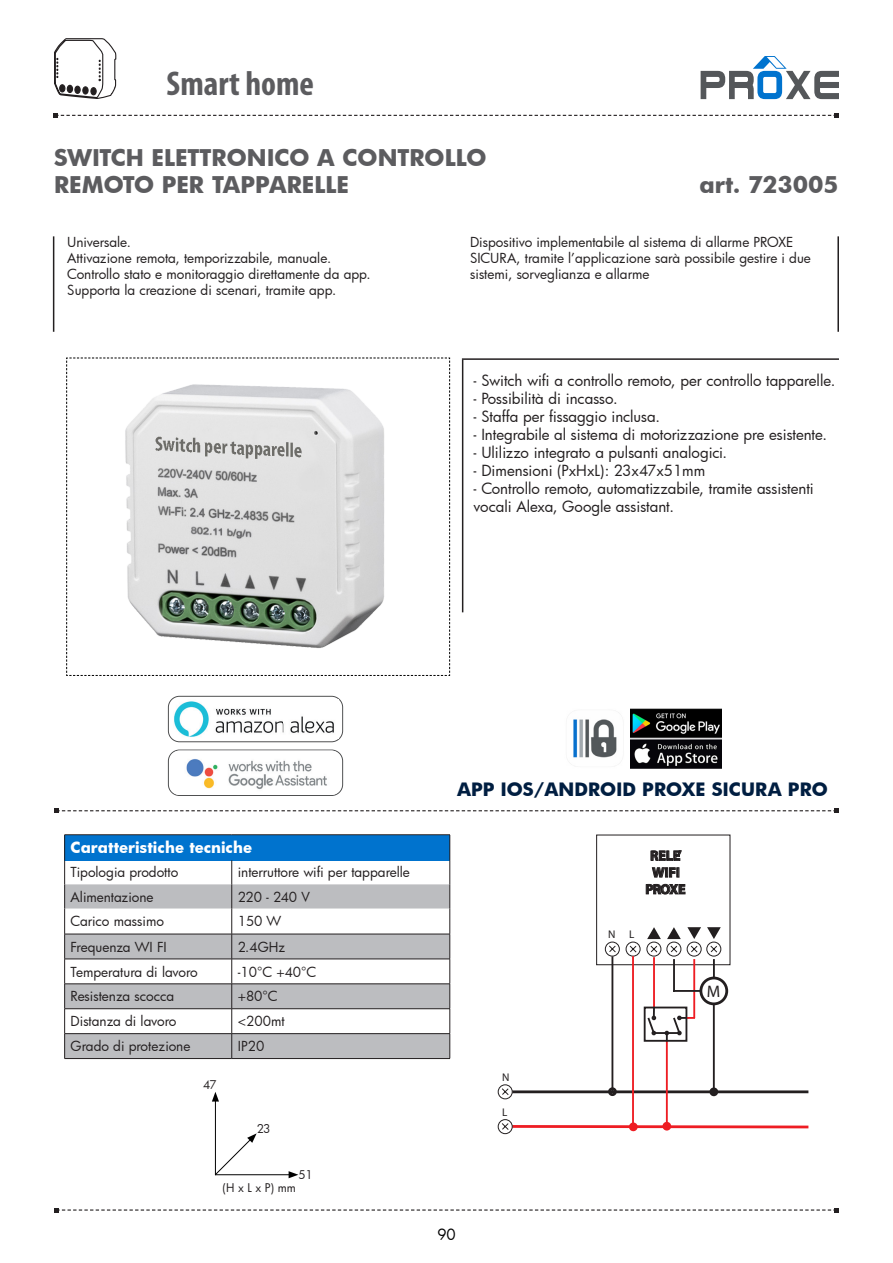
<style>
.page{position:relative;width:893px;height:1263px;background:#fff}
.page>*{position:absolute;margin:0;border:0;box-sizing:border-box;transform-origin:0 0}
.t1{font:700 condensed 34.5px "Myriad Pro";color:#5c5c5f}
.t2{font:700 22.5px "Futura";color:#5c5c5f}
.t3{font:700 18px "Futura";color:#001e41}
.t4{font:16.8px "Myriad Pro";color:#231f20}
.t5{font:15px "Futura";color:#231f20}
.t6{font:700 15px "Futura";color:#fff}
.t7{font:15px "Futura";color:#000}
.t8{font:700 13.95px/16.8px "Myriad Pro";color:#231f20;text-align:center}
.t9{font:13.5px/16.2px "Futura";color:#231f20}
.t10{font:11.7px "Futura";letter-spacing:-.03em;color:#231f20}
.t11{font:11.1px "Myriad Pro";color:#231f20}
</style>
<div class="page">
<svg style="left:53px;top:113px;width:786px;height:5px"></svg>
<svg style="left:701px;top:56px;width:138px;height:43px"></svg>
<hr style="left:53px;top:236px;width:1px;height:96px;background:#231f20">
<hr style="left:462px;top:360px;width:1px;height:252px;background:#231f20">
<hr style="left:462px;top:358px;width:377px;height:2px;background:#231f20">
<hr style="left:837px;top:236px;width:2px;height:96px;background:#231f20">
<svg style="left:54px;top:38px;width:63px;height:61px"></svg>
<svg style="left:54px;top:808px;width:785px;height:5px"></svg>
<svg style="left:54px;top:1208px;width:785px;height:4px"></svg>
<svg style="left:66px;top:357px;width:384px;height:319px"></svg>
<hr style="left:215px;top:1174px;width:76px;height:1px;background:#000">
<svg style="left:289px;top:1171px;width:9px;height:7px"></svg>
<hr style="left:215px;top:1099px;width:1px;height:76px;background:#000">
<svg style="left:212px;top:1092px;width:7px;height:9px"></svg>
<svg style="left:214px;top:1133px;width:43px;height:43px"></svg>
<div style="left:65px;top:835px;width:385px;height:25px;background:#0073ce"></div>
<svg style="left:65px;top:884px;width:385px;height:174px;fill:#bcbdc0"></svg>
<hr style="left:64px;top:834px;width:168px;height:1px;background:#231f20">
<hr style="left:232px;top:834px;width:218px;height:1px;background:#231f20">
<hr style="left:64px;top:934px;width:168px;height:1px;background:#231f20">
<hr style="left:232px;top:934px;width:218px;height:1px;background:#231f20">
<hr style="left:64px;top:959px;width:168px;height:1px;background:#231f20">
<hr style="left:232px;top:959px;width:218px;height:1px;background:#231f20">
<hr style="left:64px;top:983px;width:168px;height:1px;background:#231f20">
<hr style="left:232px;top:983px;width:218px;height:1px;background:#231f20">
<hr style="left:64px;top:1008px;width:168px;height:1px;background:#231f20">
<hr style="left:232px;top:1008px;width:218px;height:1px;background:#231f20">
<hr style="left:64px;top:1033px;width:168px;height:1px;background:#231f20">
<svg style="left:64px;top:835px;width:1px;height:223px"></svg>
<hr style="left:232px;top:1033px;width:218px;height:1px;background:#231f20">
<svg style="left:231px;top:860px;width:1px;height:198px"></svg>
<svg style="left:450px;top:835px;width:1px;height:223px"></svg>
<hr style="left:64px;top:1058px;width:168px;height:1px;background:#231f20">
<hr style="left:232px;top:1058px;width:218px;height:1px;background:#231f20">
<hr style="left:512px;top:1090px;width:296px;height:3px;background:#231f20">
<div style="left:596px;top:834px;width:134px;height:131px;border:1px solid #231f20"></div>
<div style="left:605px;top:941px;width:15px;height:15px;border:1px solid #231f20;border-radius:50%"></div>
<div style="left:626px;top:941px;width:15px;height:15px;border:1px solid #231f20;border-radius:50%"></div>
<div style="left:646px;top:941px;width:15px;height:15px;border:1px solid #231f20;border-radius:50%"></div>
<div style="left:666px;top:941px;width:15px;height:15px;border:1px solid #231f20;border-radius:50%"></div>
<div style="left:687px;top:941px;width:15px;height:15px;border:1px solid #231f20;border-radius:50%"></div>
<div style="left:706px;top:941px;width:15px;height:15px;border:1px solid #231f20;border-radius:50%"></div>
<div style="left:498px;top:1084px;width:15px;height:15px;border:1px solid #231f20;border-radius:50%"></div>
<svg style="left:502px;top:1087px;width:8px;height:8px"></svg>
<div style="left:498px;top:1119px;width:15px;height:15px;border:1px solid #231f20;border-radius:50%"></div>
<svg style="left:502px;top:1122px;width:307px;height:9px"></svg>
<hr style="left:632px;top:956px;width:2px;height:170px;background:#ee1d23">
<hr style="left:666px;top:1041px;width:2px;height:86px;background:#ee1d23">
<hr style="left:653px;top:957px;width:2px;height:50px;background:#ee1d23">
<hr style="left:611px;top:956px;width:2px;height:136px;background:#231f20">
<div style="left:630px;top:1123px;width:7px;height:7px;background:#ee1d23;border-radius:3px"></div>
<div style="left:629px;top:1122px;width:9px;height:9px;border:3px solid #ee1d23;border-radius:3px"></div>
<div style="left:608px;top:1087px;width:9px;height:9px;border:3px solid #231f20;border-radius:50%"></div>
<div style="left:709px;top:1087px;width:9px;height:9px;border:3px solid #231f20;border-radius:50%"></div>
<svg style="left:608px;top:927px;width:113px;height:26px"></svg>
<div style="left:644px;top:1006px;width:43px;height:36px;border:2px solid #231f20"></div>
<hr style="left:693px;top:959px;width:2px;height:59px;background:#ee1d23">
<svg style="left:646px;top:1006px;width:49px;height:37px"></svg>
<div style="left:699px;top:976px;width:29px;height:29px;border:3px solid #231f20;border-radius:50%"></div>
<hr style="left:673px;top:959px;width:2px;height:33px;background:#231f20">
<svg style="left:713px;top:959px;width:2px;height:19px"></svg>
<hr style="left:713px;top:1004px;width:2px;height:88px;background:#231f20">
<hr style="left:674px;top:990px;width:27px;height:2px;background:#231f20">
<img style="left:630px;top:708px;width:91px;height:61px">
<img style="left:573px;top:712px;width:46px;height:46px">
<svg style="left:168px;top:696px;width:175px;height:46px"></svg>
<img style="left:173px;top:699px;width:165px;height:40px">
<svg style="left:168px;top:749px;width:175px;height:47px"></svg>
<img style="left:171px;top:750px;width:160px;height:45px">
<h1 class="t1" style="left:167px;top:62px;width:149px">Smart home</h1>
<p class="t2" style="left:54px;top:141px;width:434px">SWITCH ELETTRONICO A CONTROLLO</p>
<p class="t2" style="left:54px;top:168px;width:296px">REMOTO PER TAPPARELLE</p>
<p class="t2" style="left:699px;top:168px;width:141px">art. 723005</p>
<p class="t9" style="left:67px;top:233px;width:65px">Universale.</p>
<p class="t9" style="left:67px;top:249px;width:265px">Attivazione remota, temporizzabile, manuale.</p>
<p class="t9" style="left:67px;top:266px;width:305px">Controllo stato e monitoraggio direttamente da app.</p>
<p class="t9" style="left:67px;top:282px;width:270px">Supporta la creazione di scenari, tramite app.</p>
<p class="t9" style="left:470px;top:233px;width:325px">Dispositivo implementabile al sistema di allarme PROXE</p>
<p class="t9" style="left:470px;top:249px;width:342px">SICURA, tramite l’applicazione sarà possibile gestire i due sistemi, sorveglianza e allarme</p>
<p class="t5" style="left:474px;top:371px;width:363px">- Switch wifi a controllo remoto, per controllo tapparelle.</p>
<p class="t5" style="left:474px;top:389px;width:146px">- Possibilità di incasso.</p>
<p class="t5" style="left:474px;top:407px;width:188px">- Staffa per fissaggio inclusa.</p>
<p class="t5" style="left:474px;top:425px;width:355px">- Integrabile al sistema di motorizzazione pre esistente.</p>
<p class="t5" style="left:474px;top:443px;width:255px">- Ulilizzo integrato a pulsanti analogici.</p>
<p class="t5" style="left:474px;top:461px;width:233px">- Dimensioni (PxHxL): 23x47x51mm</p>
<p class="t5" style="left:474px;top:479px;width:342px">- Controllo remoto, automatizzabile, tramite assistenti</p>
<p class="t5" style="left:474px;top:497px;width:202px">vocali Alexa, Google assistant.</p>
<p class="t6" style="left:71px;top:837px;width:183px">Caratteristiche tecniche</p>
<p class="t9" style="left:71px;top:864px;width:109px">Tipologia prodotto</p>
<p class="t9" style="left:238px;top:864px;width:174px">interruttore wifi per tapparelle</p>
<p class="t9" style="left:71px;top:888px;width:84px">Alimentazione</p>
<p class="t9" style="left:238px;top:888px;width:74px">220 - 240 V</p>
<p class="t9" style="left:71px;top:913px;width:95px">Carico massimo</p>
<p class="t9" style="left:238px;top:913px;width:45px">150 W</p>
<p class="t9" style="left:71px;top:938px;width:98px">Frequenza WI FI</p>
<p class="t9" style="left:238px;top:938px;width:49px">2.4GHz</p>
<p class="t9" style="left:71px;top:963px;width:129px">Temperatura di lavoro</p>
<p class="t9" style="left:238px;top:963px;width:80px">-10°C +40°C</p>
<p class="t9" style="left:71px;top:988px;width:105px">Resistenza scocca</p>
<p class="t9" style="left:238px;top:988px;width:41px">+80°C</p>
<p class="t9" style="left:71px;top:1013px;width:107px">Distanza di lavoro</p>
<p class="t9" style="left:238px;top:1013px;width:48px">&lt;200mt</p>
<p class="t9" style="left:71px;top:1038px;width:121px">Grado di protezione</p>
<p class="t9" style="left:238px;top:1038px;width:28px">IP20</p>
<p class="t10" style="left:203px;top:1077px;width:15px">47</p>
<p class="t10" style="left:257px;top:1121px;width:15px">23</p>
<p class="t10" style="left:298px;top:1167px;width:16px">51</p>
<p class="t10" style="left:223px;top:1179px;width:75px">(H x L x P) mm</p>
<p class="t3" style="left:457px;top:777px;width:372px">APP IOS/ANDROID PROXE SICURA PRO</p>
<p class="t7" style="left:437px;top:1224px;width:20px">90</p>
<p class="t11" style="left:502px;top:1070px;width:9px">N</p>
<p class="t11" style="left:502px;top:1105px;width:7px">L</p>
<p class="t8" style="left:645px;top:847px;width:42px">RELE’<br>WIFI<br>PROXE</p>
<p class="t11" style="left:608px;top:927px;width:28px">N L</p>
<p class="t4" style="left:707px;top:981px;width:15px">M</p>
</div>
